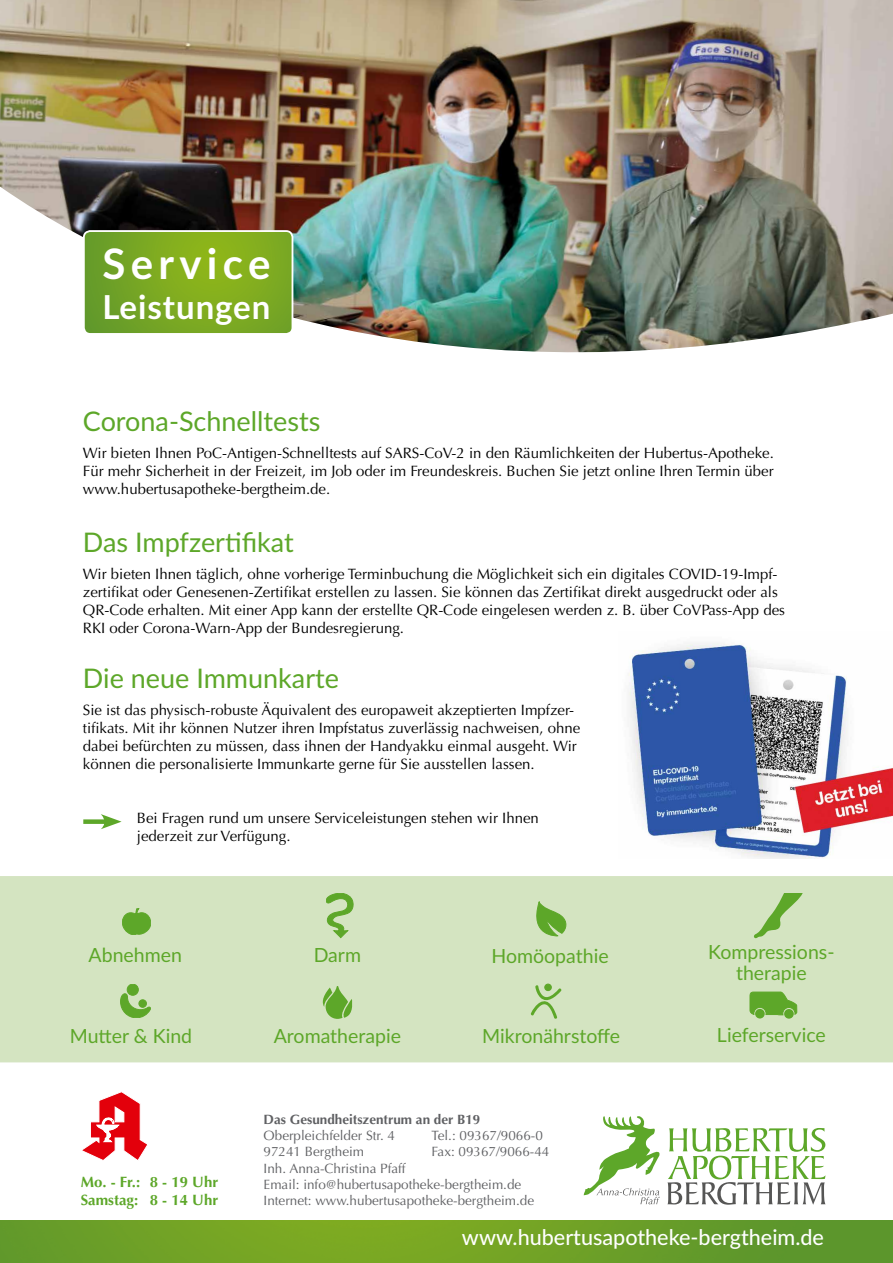
<style>
.page{position:relative;width:893px;height:1263px;background:#fff}
.page>*{position:absolute;margin:0;border:0;box-sizing:border-box;transform-origin:0 0}
.t1{font:700 42px "Lato";letter-spacing:.125em;color:#fff}
.t2{font:700 33px "Lato";letter-spacing:.03em;color:#fff}
.t3{font:27px "Lato";color:#5da729}
.t4{font:500 21.6px "Lato";color:#fff}
.t5{font:19.5px/20.5px "Lato";color:#5da729;text-align:center}
.t6{font:15px/18px "Optima LT Std";color:#000}
.t7{font:700 15px/18px "Optima LT Std";color:#5da729}
.t8{font:13.5px/16.2px "Optima LT Std";color:#5f6063}
.t9{font:700 13.5px "Optima LT Std";color:#5f6063}
</style>
<div class="page">
<img style="left:628px;top:643px;width:265px;height:215px">
<img style="left:0;top:0;width:893px;height:353px">
<img style="left:0;top:1220px;width:893px;height:43px">
<svg style="left:82px;top:1091px;width:66px;height:70px"></svg>
<svg style="left:667px;top:1128px;width:158px;height:77px"></svg>
<svg style="left:584px;top:1116px;width:76px;height:88px"></svg>
<img style="left:84px;top:231px;width:208px;height:103px">
<div style="left:83px;top:230px;width:210px;height:105px;border:2px solid #fff;border-radius:6px"></div>
<div style="left:0;top:876px;width:893px;height:186px;background:#d4e4c1"></div>
<svg style="left:120px;top:991px;width:31px;height:27px"></svg>
<div style="left:127px;top:984px;width:11px;height:11px;background:#5da729;border-radius:50%"></div>
<div style="left:127px;top:984px;width:11px;height:11px;border:1px solid #5da729;border-radius:50%"></div>
<div style="left:139px;top:1000px;width:7px;height:7px;background:#5da729;border-radius:50%"></div>
<div style="left:139px;top:1000px;width:8px;height:7px;border:1px solid #5da729;border-radius:50%"></div>
<svg style="left:323px;top:986px;width:29px;height:33px"></svg>
<svg style="left:750px;top:992px;width:47px;height:24px"></svg>
<div style="left:755px;top:1009px;width:10px;height:9px;background:#5da729;border-radius:50%"></div>
<div style="left:784px;top:1009px;width:10px;height:10px;background:#5da729;border-radius:50%"></div>
<svg style="left:531px;top:984px;width:30px;height:35px"></svg>
<svg style="left:537px;top:901px;width:29px;height:35px"></svg>
<svg style="left:122px;top:908px;width:29px;height:27px"></svg>
<svg style="left:326px;top:893px;width:27px;height:45px"></svg>
<svg style="left:754px;top:893px;width:51px;height:45px;background:#b4d398"></svg>
<div style="left:83px;top:819px;width:26px;height:5px;background:#5da729"></div>
<svg style="left:101px;top:814px;width:21px;height:15px"></svg>
<h1 class="t1" style="left:102px;top:233px;width:169px">Service</h1>
<h2 class="t2" style="left:102px;top:282px;width:169px">Leistungen</h2>
<h3 class="t3" style="left:83px;top:402px;width:239px">Corona-Schnelltests</h3>
<p class="t6" style="left:83px;top:445px;width:693px;text-align:justify">Wir bieten Ihnen PoC-Antigen-Schnelltests auf SARS-CoV-2 in den Räumlichkeiten der Hubertus-Apotheke.<br>Für mehr Sicherheit in der Freizeit, im Job oder im Freundeskreis. Buchen Sie jetzt online Ihren Termin über www.hubertusapotheke-bergtheim.de.</p>
<h3 class="t3" style="left:83px;top:523px;width:212px">Das Impfzertifikat</h3>
<p class="t6" style="left:83px;top:565px;width:704px">Wir bieten Ihnen täglich, ohne vorherige Terminbuchung die Möglichkeit sich ein digitales COVID-19-Impf&shy;zertifikat oder Genesenen-Zertifikat erstellen zu lassen. Sie können das Zertifikat direkt ausgedruckt oder als QR-Code erhalten. Mit einer App kann der erstellte QR-Code eingelesen werden z. B. über CoVPass-App des RKI oder Corona-Warn-App der Bundesregierung.</p>
<h3 class="t3" style="left:83px;top:659px;width:258px">Die neue Immunkarte</h3>
<p class="t6" style="left:83px;top:701px;width:499px">Sie ist das physisch-robuste Äquivalent des europaweit akzeptierten Impfzer&shy;tifikats. Mit ihr können Nutzer ihren Impfstatus zuverlässig nachweisen, ohne dabei befürchten zu müssen, dass ihnen der Handyakku einmal ausgeht. Wir können die personalisierte Immunkarte gerne für Sie ausstellen lassen.</p>
<p class="t6" style="left:137px;top:809px;width:403px">Bei Fragen rund um unsere Serviceleistungen stehen wir Ihnen jederzeit zur Verfügung.</p>
<h3 class="t5" style="left:89px;top:943px;width:95px">Abnehmen</h3>
<h3 class="t5" style="left:314px;top:943px;width:49px">Darm</h3>
<h3 class="t5" style="left:491px;top:945px;width:119px">Homöopathie</h3>
<h3 class="t5" style="left:708px;top:941px;width:128px">Kompressions&shy;therapie</h3>
<h3 class="t5" style="left:70px;top:1025px;width:124px">Mutter &amp; Kind</h3>
<p class="t7" style="left:81px;top:1173px;width:139px">Mo. - Fr.: 8 - 19 Uhr<br>Samstag: 8 - 14 Uhr</p>
<h3 class="t5" style="left:274px;top:1025px;width:129px">Aromatherapie</h3>
<h3 class="t5" style="left:482px;top:1025px;width:140px">Mikronährstoffe</h3>
<h3 class="t5" style="left:717px;top:1024px;width:110px">Lieferservice</h3>
<p class="t9" style="left:264px;top:1111px;width:218px">Das Gesundheitszentrum an der B19</p>
<p class="t8" style="left:264px;top:1128px;width:133px">Oberpleichfelder Str. 4</p>
<p class="t8" style="left:432px;top:1128px;width:113px">Tel.: 09367/9066-0</p>
<p class="t8" style="left:264px;top:1144px;width:102px">97241 Bergtheim</p>
<p class="t8" style="left:432px;top:1144px;width:119px">Fax: 09367/9066-44</p>
<p class="t8" style="left:264px;top:1160px;width:272px">Inh. Anna-Christina Pfaff<br>Email: info@hubertusapotheke-bergtheim.de<br>Internet: www.hubertusapotheke-bergtheim.de</p>
<h3 class="t4" style="left:462px;top:1222px;width:364px">www.hubertusapotheke-bergtheim.de</h3>
</div>
